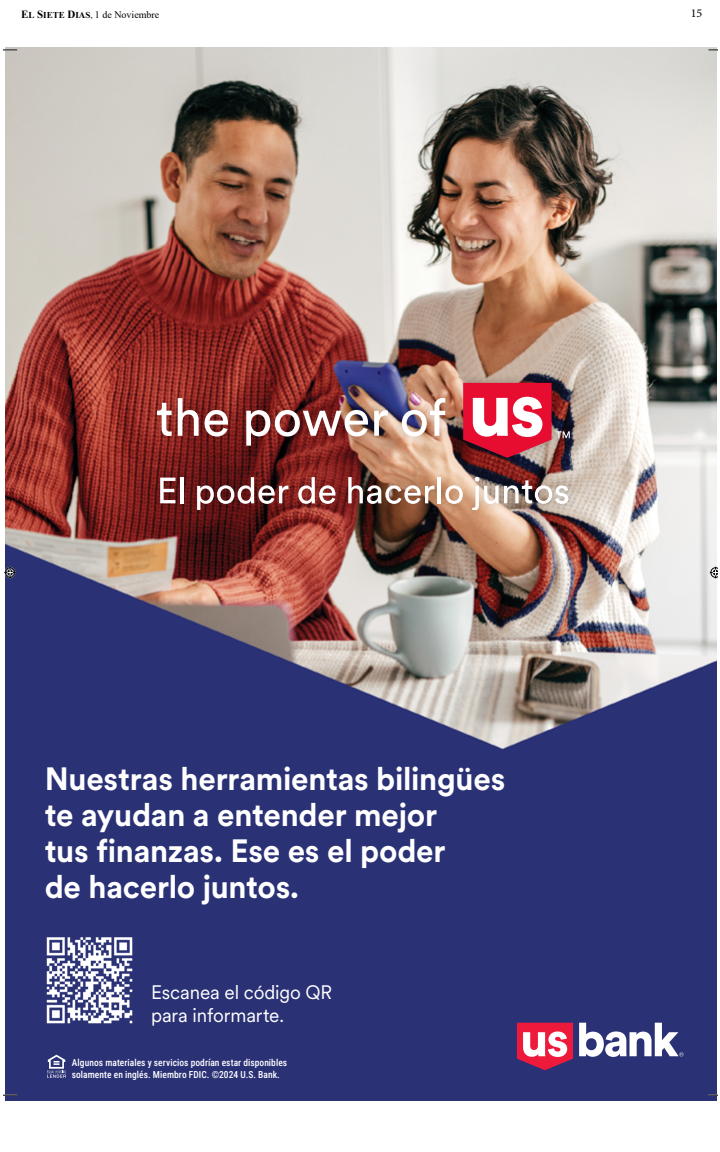
<style>
.page{position:relative;width:720px;height:1152px;background:#fff}
.page>*{position:absolute;margin:0;border:0;box-sizing:border-box;transform-origin:0 0}
.t1{font:700 31.9px/35.8px "U.S.Bank Circular";letter-spacing:-.01em;color:#fff}
.t2{font:19.4px/23.2px "U.S.Bank Circular";letter-spacing:-.005em;color:#fff}
.t3{font:12px "Minion Pro";color:#000}
.t4{font:10px "Times New Roman";color:#000}
.t5{font:9.7px/11.6px "Roboto Condensed";letter-spacing:.005em;color:#fff}
.s1{font-weight:700;font-size:11px}
.s2{font-weight:700;font-size:9px}
.s3{font-size:9px}
</style>
<div class="page">
<img style="left:6px;top:47px;width:711px;height:1054px">
<svg style="left:579px;top:1023px;width:105px;height:34px"></svg>
<svg style="left:517px;top:1023px;width:56px;height:47px"></svg>
<div style="left:148px;top:373px;width:431px;height:147px;background:#000;opacity:.2"></div>
<svg style="left:157px;top:403px;width:15px;height:33px"></svg>
<svg style="left:178px;top:398px;width:21px;height:38px"></svg>
<svg style="left:205px;top:410px;width:23px;height:27px"></svg>
<svg style="left:246px;top:410px;width:122px;height:36px"></svg>
<svg style="left:374px;top:410px;width:14px;height:26px"></svg>
<svg style="left:402px;top:398px;width:43px;height:39px"></svg>
<svg style="left:463px;top:383px;width:107px;height:75px"></svg>
<svg style="left:160px;top:478px;width:15px;height:25px"></svg>
<hr style="left:180px;top:477px;width:3px;height:26px;background:#fff">
<svg style="left:197px;top:477px;width:91px;height:33px"></svg>
<svg style="left:298px;top:477px;width:37px;height:27px"></svg>
<svg style="left:348px;top:477px;width:86px;height:27px"></svg>
<hr style="left:438px;top:477px;width:3px;height:26px;background:#fff">
<svg style="left:445px;top:485px;width:18px;height:19px"></svg>
<svg style="left:472px;top:477px;width:96px;height:33px"></svg>
<img style="left:45px;top:935px;width:92px;height:95px">
<svg style="left:47px;top:1055px;width:19px;height:23px"></svg>
<svg style="left:3px;top:1095px;width:21px;height:6px"></svg>
<svg style="left:702px;top:1095px;width:15px;height:6px"></svg>
<svg style="left:3px;top:47px;width:21px;height:4px"></svg>
<svg style="left:702px;top:47px;width:16px;height:4px"></svg>
<svg style="left:4px;top:567px;width:12px;height:11px"></svg>
<svg style="left:710px;top:567px;width:7px;height:11px"></svg>
<p class="t4" style="left:21px;top:7px;width:140px"><span class="s1">E</span><span class="s2">L</span> <span class="s1">S</span><span class="s2">IETE</span> <span class="s1">D</span><span class="s2">IAS</span><span class="s3">,</span> 1 de Noviembre</p>
<p class="t3" style="left:691px;top:5px;width:13px">15</p>
<h1 class="t1" style="left:45px;top:760px;width:462px">Nuestras herramientas bilingües te ayudan a entender mejor<br>tus finanzas. Ese es el poder<br>de hacerlo juntos.</h1>
<h2 class="t2" style="left:151px;top:980px;width:183px">Escanea el código QR para informarte.</h2>
<p class="t5" style="left:72px;top:1056px;width:217px">Algunos materiales y servicios podrían estar disponibles solamente en inglés. Miembro FDIC. ©2024 U.S. Bank.</p>
</div>
